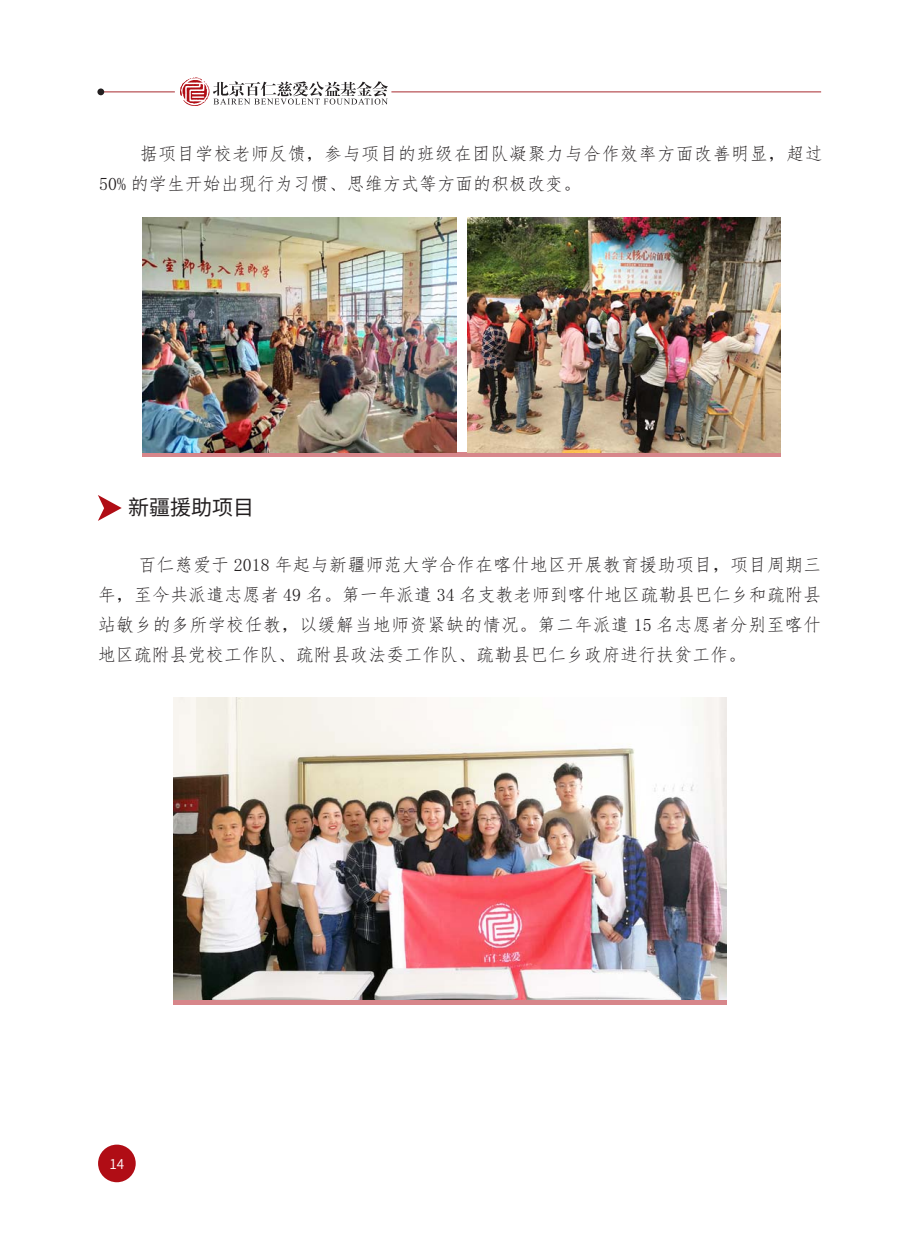
<style>
.page{position:relative;width:919px;height:1238px;background:#fff}
.page>*{position:absolute;margin:0;border:0;box-sizing:border-box;transform-origin:0 0}
.t1{font:21px "Source Han Sans CN";color:#231f20}
.t2{font:18px/30px "Fang Song";color:#231f20;text-align:justify}
.t3{font:18px/30px "Fang Song";letter-spacing:.025em;color:#231f20}
.t4{font:13.5px "Source Han Sans CN";color:#fff}
</style>
<div class="page">
<div style="left:98px;top:1144px;width:38px;height:38px;background:#b00d15;border-radius:50%"></div>
<hr style="left:101px;top:91px;width:74px;height:1px;background:#a8292e">
<hr style="left:391px;top:91px;width:430px;height:1px;background:#a8292e">
<div style="left:97px;top:88px;width:7px;height:7px;background:#231f20;border-radius:50%"></div>
<svg style="left:180px;top:77px;width:208px;height:29px"></svg>
<div style="left:143px;top:452px;width:637px;height:5px;background:#d7868a"></div>
<div style="left:173px;top:999px;width:553px;height:5px;background:#d7868a"></div>
<img style="left:467px;top:217px;width:313px;height:235px">
<img style="left:142px;top:217px;width:314px;height:235px">
<img style="left:173px;top:698px;width:553px;height:301px">
<svg style="left:98px;top:495px;width:24px;height:26px"></svg>
<p class="t3" style="left:99px;top:139px;width:724px;text-indent:40px">据项目学校老师反馈，参与项目的班级在团队凝聚力与合作效率方面改善明显，超过<br>50% 的学生开始出现行为习惯、思维方式等方面的积极改变。</p>
<p class="t1" style="left:128px;top:495px;width:128px">新疆援助项目</p>
<p class="t2" style="left:98px;top:549px;width:724px;text-indent:40px">百仁慈爱于 2018 年起与新疆师范大学合作在喀什地区开展教育援助项目，项目周期三年，至今共派遣志愿者 49 名。第一年派遣 34 名支教老师到喀什地区疏勒县巴仁乡和疏附县站敏乡的多所学校任教，以缓解当地师资紧缺的情况。第二年派遣 15 名志愿者分别至喀什地区疏附县党校工作队、疏附县政法委工作队、疏勒县巴仁乡政府进行扶贫工作。</p>
<p class="t4" style="left:109px;top:1156px;width:16px">14</p>
</div>
